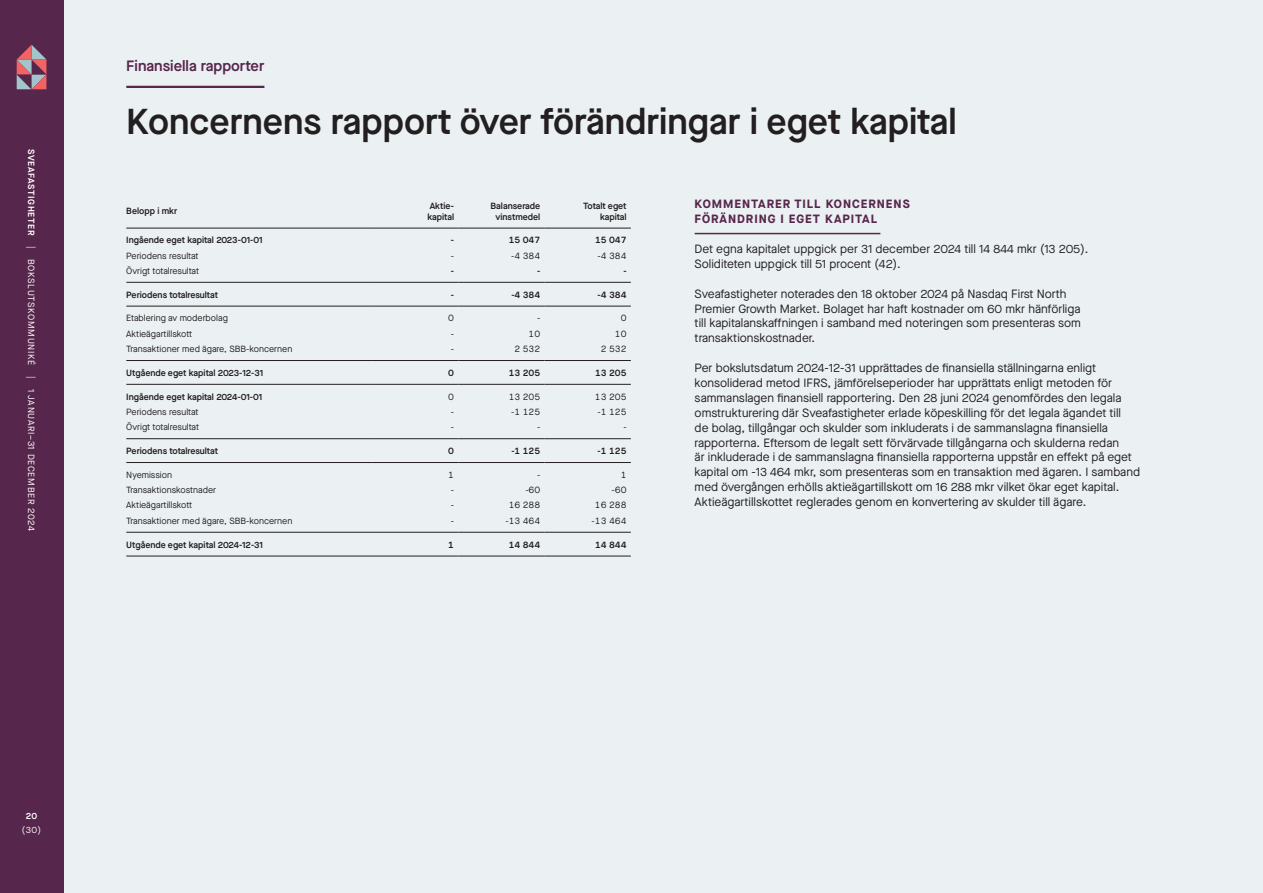
<style>
.page{position:relative;width:1263px;height:893px;background:#ebf1f3}
.page>*{position:absolute;margin:0;border:0;box-sizing:border-box;transform-origin:0 0}
.t1{font:600 36px "Maison Neue";color:#231f20}
.Överrubrik{font:600 15px "Maison Neue";color:#57264c}
.Brödtext_utan_indrag{font:12px/14.9px "Maison Neue";color:#231f20}
.Underrubrik{font:700 12px/14.9px "Maison Neue";letter-spacing:.08em;color:#57264c}
.t2{font:9px "Maison Neue";color:#231f20}
.t3{font:600 9px/10.8px "Maison Neue";color:#231f20}
.t4{font:9px "Maison Neue";letter-spacing:.08em;color:#fff}
.t5{font:600 9px "Maison Neue";letter-spacing:.08em;color:#fff}
</style>
<div class="page">
<div style="left:0;top:0;width:63px;height:893px;background:#57264c"></div>
<svg style="left:17px;top:45px;width:29px;height:44px"></svg>
<hr style="left:695px;top:233px;width:185px;height:1px;background:#57264c">
<hr style="left:126px;top:228px;width:246px;height:1px;background:#231f20">
<hr style="left:126px;top:556px;width:246px;height:1px;background:#231f20">
<hr style="left:126px;top:360px;width:246px;height:1px;background:#231f20">
<hr style="left:372px;top:360px;width:86px;height:1px;background:#231f20">
<hr style="left:458px;top:360px;width:87px;height:1px;background:#231f20">
<hr style="left:545px;top:360px;width:86px;height:1px;background:#231f20">
<hr style="left:126px;top:384px;width:246px;height:1px;background:#231f20">
<hr style="left:372px;top:384px;width:86px;height:1px;background:#231f20">
<hr style="left:458px;top:384px;width:87px;height:1px;background:#231f20">
<hr style="left:545px;top:384px;width:86px;height:1px;background:#231f20">
<hr style="left:372px;top:556px;width:86px;height:1px;background:#231f20">
<hr style="left:458px;top:556px;width:87px;height:1px;background:#231f20">
<hr style="left:545px;top:556px;width:86px;height:1px;background:#231f20">
<hr style="left:126px;top:532px;width:246px;height:1px;background:#231f20">
<hr style="left:372px;top:532px;width:86px;height:1px;background:#231f20">
<hr style="left:458px;top:532px;width:87px;height:1px;background:#231f20">
<hr style="left:545px;top:532px;width:86px;height:1px;background:#231f20">
<hr style="left:372px;top:228px;width:86px;height:1px;background:#231f20">
<hr style="left:458px;top:228px;width:87px;height:1px;background:#231f20">
<hr style="left:545px;top:228px;width:86px;height:1px;background:#231f20">
<hr style="left:126px;top:282px;width:246px;height:1px;background:#231f20">
<hr style="left:372px;top:282px;width:86px;height:1px;background:#231f20">
<hr style="left:458px;top:282px;width:87px;height:1px;background:#231f20">
<hr style="left:545px;top:282px;width:86px;height:1px;background:#231f20">
<hr style="left:126px;top:306px;width:246px;height:1px;background:#231f20">
<hr style="left:372px;top:306px;width:86px;height:1px;background:#231f20">
<hr style="left:458px;top:306px;width:87px;height:1px;background:#231f20">
<hr style="left:545px;top:306px;width:86px;height:1px;background:#231f20">
<hr style="left:126px;top:438px;width:246px;height:1px;background:#231f20">
<hr style="left:372px;top:438px;width:86px;height:1px;background:#231f20">
<hr style="left:458px;top:438px;width:87px;height:1px;background:#231f20">
<hr style="left:545px;top:438px;width:86px;height:1px;background:#231f20">
<hr style="left:126px;top:462px;width:246px;height:1px;background:#231f20">
<hr style="left:372px;top:462px;width:86px;height:1px;background:#231f20">
<hr style="left:458px;top:462px;width:87px;height:1px;background:#231f20">
<hr style="left:545px;top:462px;width:86px;height:1px;background:#231f20">
<hr style="left:126px;top:86px;width:138px;height:2px;background:#57264c">
<p class="t5" style="left:38px;top:149px;width:88px;rotate:90deg">SVEAFASTIGHETER</p>
<p class="t4" style="left:37px;top:259px;width:108px;rotate:90deg">BOKSLUTSKOMMUNIKÉ</p>
<p class="t4" style="left:38px;top:246px;width:4px;rotate:90deg">|</p>
<p class="t4" style="left:38px;top:376px;width:4px;rotate:90deg">|</p>
<p class="t4" style="left:37px;top:389px;width:144px;rotate:90deg">1 JANUARI–31 DECEMBER 2024</p>
<p class="Överrubrik" style="left:126px;top:55px;width:140px">Finansiella rapporter</p>
<p class="t1" style="left:126px;top:96px;width:832px">Koncernens rapport över förändringar i eget kapital</p>
<p class="t3" style="left:126px;top:205px;width:53px">Belopp i mkr</p>
<p class="t3" style="left:427px;top:200px;width:28px">Aktie&shy;kapital</p>
<p class="t3" style="left:491px;top:200px;width:51px;text-align:center">Balanserade vinstmedel</p>
<p class="t3" style="left:583px;top:200px;width:45px;text-align:right">Totalt eget kapital</p>
<p class="t3" style="left:126px;top:234px;width:138px">Ingående eget kapital 2023-01-01</p>
<p class="t3" style="left:451px;top:234px;width:5px">-</p>
<p class="t3" style="left:509px;top:234px;width:33px">15 047</p>
<p class="t3" style="left:595px;top:234px;width:33px">15 047</p>
<p class="t2" style="left:126px;top:249px;width:74px">Periodens resultat</p>
<p class="t2" style="left:451px;top:249px;width:5px">-</p>
<p class="t2" style="left:511px;top:249px;width:31px">-4 384</p>
<p class="t2" style="left:597px;top:249px;width:31px">-4 384</p>
<p class="t2" style="left:126px;top:265px;width:74px">Övrigt totalresultat</p>
<p class="t3" style="left:451px;top:265px;width:5px">-</p>
<p class="t3" style="left:537px;top:265px;width:5px">-</p>
<p class="t3" style="left:623px;top:265px;width:5px">-</p>
<p class="t3" style="left:126px;top:289px;width:93px">Periodens totalresultat</p>
<p class="t3" style="left:451px;top:289px;width:5px">-</p>
<p class="t3" style="left:511px;top:289px;width:30px">-4 384</p>
<p class="t3" style="left:598px;top:289px;width:30px">-4 384</p>
<p class="t2" style="left:126px;top:312px;width:103px">Etablering av moderbolag</p>
<p class="t2" style="left:448px;top:312px;width:7px">0</p>
<p class="t2" style="left:537px;top:312px;width:5px">-</p>
<p class="t2" style="left:621px;top:312px;width:7px">0</p>
<p class="t2" style="left:126px;top:328px;width:67px">Aktieägartillskott</p>
<p class="t2" style="left:451px;top:328px;width:5px">-</p>
<p class="t2" style="left:529px;top:328px;width:13px">10</p>
<p class="t2" style="left:615px;top:328px;width:13px">10</p>
<p class="t2" style="left:126px;top:343px;width:168px">Transaktioner med ägare, SBB-koncernen</p>
<p class="t2" style="left:451px;top:343px;width:5px">-</p>
<p class="t2" style="left:514px;top:343px;width:27px">2 532</p>
<p class="t2" style="left:601px;top:343px;width:27px">2 532</p>
<p class="t3" style="left:126px;top:367px;width:139px">Utgående eget kapital 2023-12-31</p>
<p class="t3" style="left:448px;top:367px;width:7px">0</p>
<p class="t3" style="left:509px;top:367px;width:33px">13 205</p>
<p class="t3" style="left:595px;top:367px;width:33px">13 205</p>
<p class="t3" style="left:126px;top:391px;width:138px">Ingående eget kapital 2024-01-01</p>
<p class="t2" style="left:448px;top:390px;width:7px">0</p>
<p class="t2" style="left:509px;top:390px;width:33px">13 205</p>
<p class="t2" style="left:595px;top:390px;width:33px">13 205</p>
<p class="t2" style="left:126px;top:406px;width:74px">Periodens resultat</p>
<p class="t2" style="left:451px;top:406px;width:5px">-</p>
<p class="t2" style="left:511px;top:406px;width:31px">-1 125</p>
<p class="t2" style="left:597px;top:406px;width:31px">-1 125</p>
<p class="t2" style="left:126px;top:421px;width:74px">Övrigt totalresultat</p>
<p class="t2" style="left:451px;top:421px;width:5px">-</p>
<p class="t2" style="left:537px;top:421px;width:5px">-</p>
<p class="t2" style="left:623px;top:421px;width:5px">-</p>
<p class="t3" style="left:126px;top:445px;width:93px">Periodens totalresultat</p>
<p class="t3" style="left:448px;top:445px;width:7px">0</p>
<p class="t3" style="left:511px;top:445px;width:30px">-1 125</p>
<p class="t3" style="left:598px;top:445px;width:30px">-1 125</p>
<p class="t2" style="left:126px;top:469px;width:47px">Nyemission</p>
<p class="t2" style="left:448px;top:469px;width:7px">1</p>
<p class="t2" style="left:537px;top:469px;width:5px">-</p>
<p class="t2" style="left:621px;top:469px;width:7px">1</p>
<p class="t2" style="left:126px;top:484px;width:91px">Transaktionskostnader</p>
<p class="t2" style="left:451px;top:484px;width:5px">-</p>
<p class="t2" style="left:525px;top:484px;width:16px">-60</p>
<p class="t2" style="left:612px;top:484px;width:16px">-60</p>
<p class="t2" style="left:126px;top:499px;width:67px">Aktieägartillskott</p>
<p class="t2" style="left:451px;top:499px;width:5px">-</p>
<p class="t2" style="left:509px;top:499px;width:33px">16 288</p>
<p class="t2" style="left:595px;top:499px;width:33px">16 288</p>
<p class="t2" style="left:126px;top:515px;width:168px">Transaktioner med ägare, SBB-koncernen</p>
<p class="t2" style="left:451px;top:515px;width:5px">-</p>
<p class="t2" style="left:505px;top:515px;width:36px">-13 464</p>
<p class="t2" style="left:592px;top:515px;width:36px">-13 464</p>
<p class="t3" style="left:126px;top:539px;width:138px">Utgående eget kapital 2024-12-31</p>
<p class="t3" style="left:448px;top:539px;width:7px">1</p>
<p class="t3" style="left:509px;top:539px;width:33px">14 844</p>
<p class="t3" style="left:595px;top:539px;width:33px">14 844</p>
<p class="Underrubrik" style="left:695px;top:196px;width:217px">KOMMENTARER TILL KONCERNENS<br>FÖRÄNDRING I EGET KAPITAL</p>
<p class="Brödtext_utan_indrag" style="left:695px;top:241px;width:395px">Det egna kapitalet uppgick per 31 december 2024 till 14 844 mkr (13 205).<br>Soliditeten uppgick till 51 procent (42).</p>
<p class="Brödtext_utan_indrag" style="left:695px;top:286px;width:388px">Sveafastigheter noterades den 18 oktober 2024 på Nasdaq First North Premier Growth Market. Bolaget har haft kostnader om 60 mkr hänförliga till kapitalanskaffningen i samband med noteringen som presenteras som transaktionskostnader.</p>
<p class="Brödtext_utan_indrag" style="left:695px;top:360px;width:447px">Per bokslutsdatum 2024-12-31 upprättades de finansiella ställningarna enligt konsoliderad metod IFRS, jämförelseperioder har upprättats enligt metoden för sammanslagen finansiell rapportering. Den 28 juni 2024 genomfördes den legala omstrukturering där Sveafastigheter erlade köpeskilling för det legala ägandet till<br>de bolag, tillgångar och skulder som inkluderats i de sammanslagna finansiella rapporterna. Eftersom de legalt sett förvärvade tillgångarna och skulderna redan<br>är inkluderade i de sammanslagna finansiella rapporterna uppstår en effekt på eget kapital om -13 464 mkr, som presenteras som en transaktion med ägaren. I samband med övergången erhölls aktieägartillskott om 16 288 mkr vilket ökar eget kapital.<br>Aktieägartillskottet reglerades genom en konvertering av skulder till ägare.</p>
<p class="t5" style="left:26px;top:809px;width:13px">20</p>
<p class="t4" style="left:22px;top:824px;width:21px">(30)</p>
</div>
